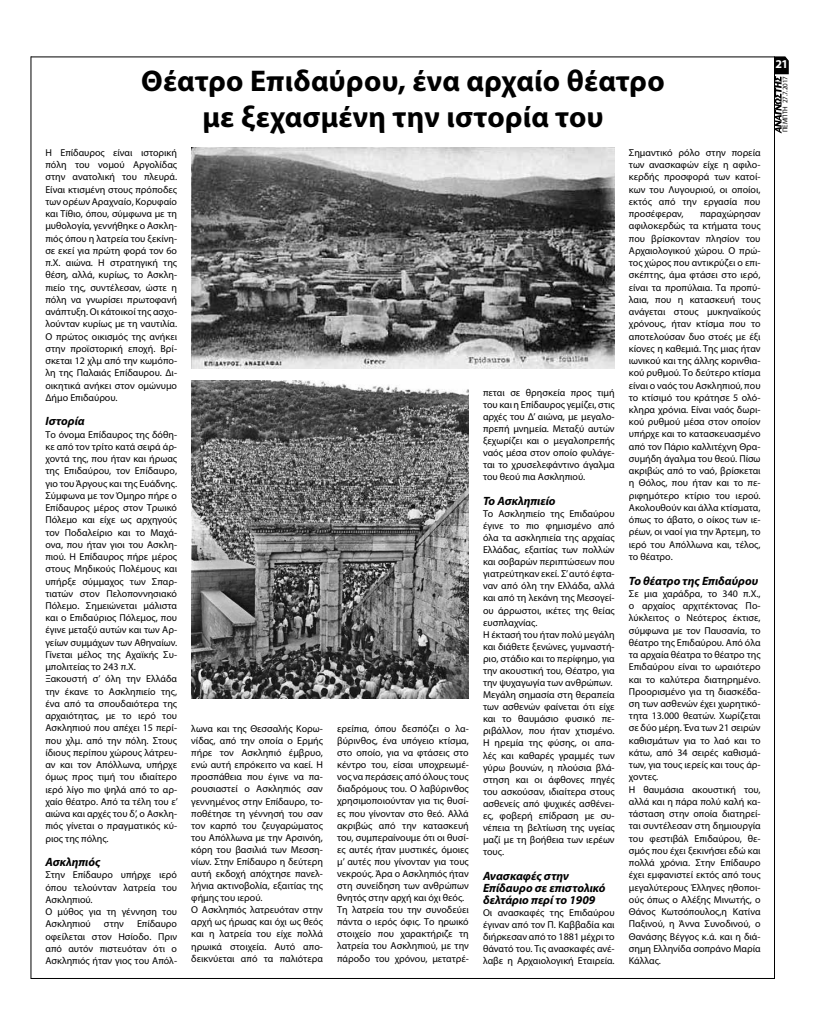
<style>
.page{position:relative;width:823px;height:1035px;background:#fff}
.page>*{position:absolute;margin:0;border:0;box-sizing:border-box;transform-origin:0 0}
.t1{font:700 30px/36.1px "Myriad Pro";letter-spacing:.01em;color:#000;text-align:center}
.t2{font:italic 700 12px/12.1px "Myriad Pro";color:#000}
.t3{font:700 12px "Myriad Pro";color:#fff}
.t4{font:10px/12.2px "Myriad Pro";color:#000;text-align:justify}
.t5{font:7px "Myriad Pro";letter-spacing:-.01em;color:#000}
</style>
<div class="page">
<hr style="left:31px;top:57px;width:743px;height:1px;background:#000">
<hr style="left:31px;top:978px;width:743px;height:1px;background:#000">
<hr style="left:773px;top:56px;width:1px;height:923px;background:#000">
<hr style="left:31px;top:56px;width:1px;height:923px;background:#000">
<svg style="left:774px;top:56px;width:14px;height:77px"></svg>
<img style="left:191px;top:148px;width:423px;height:220px">
<img style="left:191px;top:381px;width:277px;height:317px">
<h1 class="t1" style="left:141px;top:62px;width:524px">Θέατρο Επιδαύρου, ένα αρχαίο θέατρο με ξεχασμένη την ιστορία του</h1>
<p class="t4" style="left:45px;top:146px;width:133px">Η Επίδαυρος είναι ιστορική πόλη του νομού Αργολίδας στην ανατολική του πλευρά.<br>Είναι κτισμένη στους πρόποδες των ορέων Αραχναίο, Κορυφαίο και Τίθιο, όπου, σύμφωνα με τη μυθολογία, γεννήθηκε ο Ασκλη&shy;πιός όπου η λατρεία του ξεκίνη&shy;σε εκεί για πρώτη φορά τον 6ο π.Χ. αιώνα. Η στρατηγική της θέση, αλλά, κυρίως, το Ασκλη&shy;πιείο της, συντέλεσαν, ώστε η πόλη να γνωρίσει πρωτοφανή ανάπτυξη. Οι κάτοικοί της ασχο&shy;λούνταν κυρίως με τη ναυτιλία.<br>Ο πρώτος οικισμός της ανήκει στην προϊστορική εποχή. Βρί&shy;σκεται 12 χλμ από την κωμόπο&shy;λη της Παλαιάς Επίδαυρου. Δι&shy;οικητικά ανήκει στον ομώνυμο Δήμο Επιδαύρου.</p>
<p class="t2" style="left:45px;top:415px;width:41px">Ιστορία</p>
<p class="t4" style="left:45px;top:428px;width:134px;text-align:left">Το όνομα Επίδαυρος της δόθη&shy;κε από τον τρίτο κατά σειρά άρ&shy;χοντά της, που ήταν και ήρωας της Επιδαύρου, τον Επίδαυρο, γιο του Άργους και της Ευάδνης.<br>Σύμφωνα με τον Όμηρο πήρε ο<br>Επίδαυρος μέρος στον Τρωικό<br>Πόλεμο και είχε ως αρχηγούς τον Ποδαλείριο και το Μαχά&shy;ονα, που ήταν γιοι του Ασκλη&shy;πιού. Η Επίδαυρος πήρε μέρος στους Μηδικούς Πολέμους και υπήρξε σύμμαχος των Σπαρ&shy;τιατών στον Πελοποννησιακό<br>Πόλεμο. Σημειώνεται μάλιστα και ο Επιδαύριος Πόλεμος, που έγινε μεταξύ αυτών και των Αρ&shy;γείων συμμάχων των Αθηναίων.<br>Γίνεται μέλος της Αχαϊκής Συ&shy;μπολιτείας το 243 π.Χ.<br>Ξακουστή σ’ όλη την Ελλάδα την έκανε το Ασκληπιείο της, ένα από τα σπουδαιότερα της αρχαιότητας, με το ιερό του<br>Ασκληπιού που απέχει 15 περί&shy;που χλμ. από την πόλη. Στους ίδιους περίπου χώρους λάτρευ&shy;αν και τον Απόλλωνα, υπήρχε όμως προς τιμή του ιδιαίτερο ιερό λίγο πιο ψηλά από το αρ&shy;χαίο θέατρο. Από τα τέλη του ε’ αιώνα και αρχές του δ’, ο Ασκλη&shy;πιός γίνεται ο πραγματικός κύ&shy;ριος της πόλης.</p>
<p class="t2" style="left:45px;top:855px;width:57px">Ασκληπιός</p>
<p class="t4" style="left:45px;top:869px;width:133px;text-align:left">Στην Επίδαυρο υπήρχε ιερό όπου τελούνταν λατρεία του<br>Ασκληπιού.<br>Ο μύθος για τη γέννηση του<br>Ασκληπιού</p>
<p class="t4" style="left:628px;top:146px;width:133px">Σημαντικό ρόλο στην πορεία των ανασκαφών είχε η αφιλο&shy;κερδής προσφορά των κατοί&shy;κων του Λυγουριού, οι οποίοι, εκτός από την εργασία που προσέφεραν,</p>
<p class="t4" style="left:628px;top:207px;width:133px;text-indent:71px">παραχώρησαν αφιλοκερδώς τα κτήματα τους που βρίσκονταν πλησίον του Αρχαιολογικού χώρου. Ο πρώ&shy;τος χώρος που αντικρύζει ο επι&shy;σκέπτης, άμα φτάσει στο ιερό, είναι τα προπύλαια. Τα προπύ&shy;λαια, που η κατασκευή τους ανάγεται στους μυκηναϊκούς χρόνους, ήταν κτίσμα που το αποτελούσαν δυο στοές με έξι κίονες η καθεμιά. Της μιας ήταν ιωνικού και της άλλης κορινθια&shy;κού ρυθμού. Το δεύτερο κτίσμα είναι ο ναός του Ασκληπιού, που το κτίσιμό του κράτησε 5 ολό&shy;κληρα χρόνια. Είναι ναός δωρι&shy;κού ρυθμού μέσα στον οποίον υπήρχε και το κατασκευασμένο από τον Πάριο καλλιτέχνη Θρα&shy;συμήδη άγαλμα του θεού. Πίσω ακριβώς από το ναό, βρίσκεται η Θόλος, που ήταν και το πε&shy;ριφημότερο κτίριο του ιερού.<br>Ακολουθούν και άλλα κτίσματα, όπως το άβατο, ο οίκος των ιε&shy;ρέων, οι ναοί για την Άρτεμη, το ιερό του Απόλλωνα και, τέλος, το θέατρο.</p>
<p class="t2" style="left:628px;top:574px;width:131px">Το θέατρο της Επιδαύρου</p>
<p class="t4" style="left:628px;top:587px;width:133px;text-align:left">Σε μια χαράδρα, το 340 π.Χ., ο αρχαίος αρχιτέκτονας Πο&shy;λύκλειτος ο Νεότερος έκτισε, σύμφωνα με τον Παυσανία, το θέατρο της Επιδαύρου. Από όλα τα αρχαία θέατρα το θέατρο της<br>Επιδαύρου είναι το ωραιότερο και το καλύτερα διατηρημένο.<br>Προορισμένο για τη διασκέδα&shy;ση των ασθενών έχει χωρητικό&shy;τητα 13.000 θεατών. Χωρίζεται σε δύο μέρη. Ένα των 21 σειρών καθισμάτων για το λαό και το κάτω, από 34 σειρές καθισμά&shy;των, για τους ιερείς και τους άρ&shy;χοντες.<br>Η θαυμάσια ακουστική του, αλλά και η πάρα πολύ καλή κα&shy;τάσταση στην οποία διατηρεί&shy;ται συντέλεσαν στη δημιουργία του φεστιβάλ Επιδαύρου, θε&shy;σμός που έχει ξεκινήσει εδώ και πολλά χρόνια. Στην Επίδαυρο έχει εμφανιστεί εκτός από τους μεγαλύτερους Έλληνες ηθοποι&shy;ούς όπως ο Αλέξης Μινωτής, ο<br>Θάνος Κωτσόπουλος,η Κατίνα<br>Παξινού, η Άννα Συνοδινού, ο<br>Θανάσης Βέγγος κ.ά. και η διά&shy;σημη Ελληνίδα σοπράνο Μαρία<br>Κάλλας.</p>
<p class="t4" style="left:482px;top:386px;width:133px">πεται σε θρησκεία προς τιμή του και η Επίδαυρος γεμίζει, στις αρχές του Δ’ αιώνα, με μεγαλο&shy;πρεπή μνημεία. Μεταξύ αυτών ξεχωρίζει και ο μεγαλοπρεπής ναός μέσα στον οποίο φυλάγε&shy;ται το χρυσελεφάντινο άγαλμα του θεού πια Ασκληπιού.</p>
<p class="t2" style="left:482px;top:494px;width:74px">Το Ασκληπιείο</p>
<p class="t4" style="left:482px;top:507px;width:133px;text-align:left">Το Ασκληπιείο της Επιδαύρου έγινε το πιο φημισμένο από όλα τα ασκληπιεία της αρχαίας<br>Ελλάδας, εξαιτίας των πολλών και σοβαρών περιπτώσεων που γιατρεύτηκαν εκεί. Σ’ αυτό έφτα&shy;ναν από όλη την Ελλάδα, αλλά και από τη λεκάνη της Μεσογεί&shy;ου άρρωστοι, ικέτες της θείας ευσπλαχνίας.<br>Η έκτασή του ήταν πολύ μεγάλη και διάθετε ξενώνες, γυμναστή&shy;ριο, στάδιο και το περίφημο, για την ακουστική του, Θέατρο, για την ψυχαγωγία των ανθρώπων.<br>Μεγάλη σημασία στη θεραπεία των ασθενών φαίνεται ότι είχε και το θαυμάσιο φυσικό πε&shy;ριβάλλον, που ήταν χτισμένο.<br>Η ηρεμία της φύσης, οι απα&shy;λές και καθαρές γραμμές των γύρω βουνών, η πλούσια βλά&shy;στηση και οι άφθονες πηγές του ασκούσαν, ιδιαίτερα στους ασθενείς από ψυχικές ασθένει&shy;ες, φοβερή επίδραση με συ&shy;νέπεια τη βελτίωση της υγείας μαζί με τη βοήθεια των ιερέων τους.</p>
<p class="t2" style="left:482px;top:869px;width:124px">Ανασκαφές στην<br>Επίδαυρο σε επιστολικό δελτάριο περί το 1909</p>
<p class="t4" style="left:482px;top:906px;width:133px">Οι ανασκαφές της Επιδαύρου έγιναν από τον Π. Καββαδία και διήρκεσαν από το 1881 μέχρι το θάνατό του. Τις ανασκαφές ανέ&shy;λαβε η Αρχαιολογική Εταιρεία.</p>
<p class="t4" style="left:191px;top:722px;width:133px;text-align:left">λωνα και της Θεσσαλής Κορω&shy;νίδας, από την οποία ο Ερμής πήρε τον Ασκληπιό έμβρυο, ενώ αυτή επρόκειτο να καεί. Η προσπάθεια που έγινε να πα&shy;ρουσιαστεί ο Ασκληπιός σαν γεννημένος στην Επίδαυρο, το&shy;ποθέτησε τη γέννησή του σαν τον καρπό του ζευγαρώματος του Απόλλωνα με την Αρσινόη, κόρη του βασιλιά των Μεσση&shy;νίων. Στην Επίδαυρο η δεύτερη αυτή εκδοχή απόχτησε πανελ&shy;λήνια ακτινοβολία, εξαιτίας της φήμης του ιερού.<br>Ο Ασκληπιός λατρευόταν στην αρχή ως ήρωας και όχι ως θεός και η λατρεία του είχε πολλά ηρωικά στοιχεία. Αυτό απο&shy;δεικνύεται από τα παλιότερα</p>
<p class="t4" style="left:337px;top:722px;width:133px;text-align:left">ερείπια, όπου δεσπόζει ο λα&shy;βύρινθος, ένα υπόγειο κτίσμα, στο οποίο, για να φτάσεις στο κέντρο του, είσαι υποχρεωμέ&shy;νος να περάσεις από όλους τους διαδρόμους του. Ο λαβύρινθος χρησιμοποιούνταν για τις θυσί&shy;ες που γίνονταν στο θεό. Αλλά ακριβώς από την κατασκευή του, συμπεραίνουμε ότι οι θυσί&shy;ες αυτές ήταν μυστικές, όμοιες μ’ αυτές που γίνονταν για τους νεκρούς. Άρα ο Ασκληπιός ήταν στη συνείδηση των ανθρώπων θνητός στην αρχή και όχι θεός.<br>Τη λατρεία του την συνοδεύει πάντα ο ιερός όφις. Το ηρωικό στοιχείο που χαρακτήριζε τη λατρεία του Ασκληπιού, με την πάροδο του χρόνου, μετατρέ-</p>
<p class="t4" style="left:45px;top:918px;width:133px;text-indent:92px">Επίδαυρο οφείλεται στον Ησίοδο. Πριν από αυτόν πιστευόταν ότι ο Ασκληπιός ήταν γιος του Απόλ-</p>
<p class="t4" style="left:104px;top:918px;width:22px">στην</p>
<p class="t3" style="left:774px;top:57px;width:14px">21</p>
<p class="t5" style="left:780px;top:132px;width:57px;rotate:-90deg">ΠΕΜΠΤΗ 27.7.2017</p>
</div>
